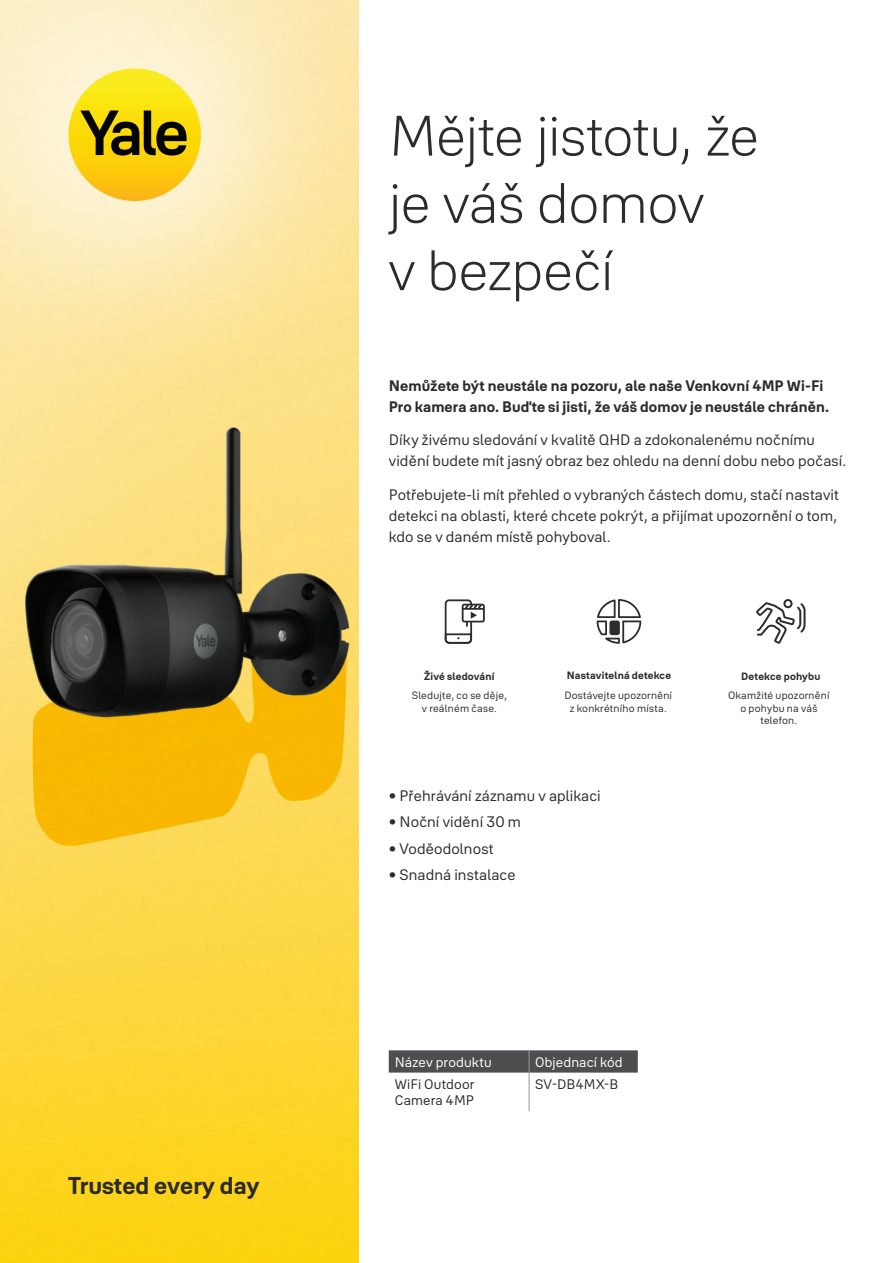
<style>
.page{position:relative;width:893px;height:1263px;background:#fff}
.page>*{position:absolute;margin:0;border:0;box-sizing:border-box;transform-origin:0 0}
.t1{font:300 56.1px/67.3px "Yale Solis";letter-spacing:-.01em;color:#2c2b2d}
.t2{font:700 24px "Yale Solis";color:#2c2b2d}
.t3{font:15px/21px "Yale Solis";letter-spacing:.005em;color:#2c2b2d}
.t4{font:700 15px/21px "Yale Solis";letter-spacing:.005em;color:#2c2b2d}
.t5{font:13.65px/16.4px "Yale Solis";letter-spacing:.01em;color:#2c2b2d}
.t6{font:13.65px "Yale Solis";letter-spacing:.01em;color:#fff}
.t7{font:10.5px/12.6px "Yale Solis";letter-spacing:.02em;color:#2c2b2d;text-align:center}
.t8{font:700 10.5px "Yale Solis";letter-spacing:.02em;color:#2c2b2d}
</style>
<div class="page">
<img style="left:0;top:414px;width:358px;height:849px">
<svg style="left:445px;top:599px;width:40px;height:45px"></svg>
<svg style="left:756px;top:599px;width:49px;height:45px"></svg>
<svg style="left:597px;top:599px;width:44px;height:45px"></svg>
<svg style="left:32px;top:756px;width:315px;height:95px;background:#f9c422"></svg>
<img style="left:14px;top:414px;width:345px;height:342px">
<div style="left:0;top:0;width:414px;height:414px;background:#fff;opacity:.75"></div>
<svg style="left:68px;top:68px;width:133px;height:133px;background:#fbd713"></svg>
<svg style="left:80px;top:111px;width:107px;height:45px;background:#8c7a05"></svg>
<div style="left:389px;top:1050px;width:249px;height:22px;background:#4e4e51"></div>
<hr style="left:529px;top:1072px;width:1px;height:39px;background:#939598">
<h2 class="t2" style="left:68px;top:1171px;width:193px">Trusted every day</h2>
<h1 class="t1" style="left:389px;top:102px;width:372px">Mějte jistotu, že je váš domov<br>v bezpečí</h1>
<p class="t4" style="left:389px;top:375px;width:442px">Nemůžete být neustále na pozoru, ale naše Venkovní 4MP Wi-Fi<br>Pro kamera ano. Buďte si jisti, že váš domov je neustále chráněn.</p>
<p class="t3" style="left:389px;top:429px;width:459px">Díky živému sledování v kvalitě QHD a zdokonalenému nočnímu vidění budete mít jasný obraz bez ohledu na denní dobu nebo počasí.</p>
<p class="t3" style="left:389px;top:484px;width:452px">Potřebujete-li mít přehled o vybraných částech domu, stačí nastavit detekci na oblasti, které chcete pokrýt a, přijímat upozornění o tom, kdo se v daném místě pohyboval.</p>
<p class="t8" style="left:424px;top:670px;width:72px">Živé sledování</p>
<p class="t7" style="left:412px;top:689px;width:97px">Sledujte, co se děje, v reálném čase.</p>
<p class="t7" style="left:728px;top:689px;width:103px">Okamžité upozornění o pohybu na váš telefon.</p>
<p class="t8" style="left:567px;top:669px;width:106px">Nastavitelná detekce</p>
<p class="t7" style="left:564px;top:689px;width:109px">Dostávejte upozornění z konkrétního místa.</p>
<p class="t8" style="left:741px;top:670px;width:81px">Detekce pohybu</p>
<p class="t3" style="left:389px;top:785px;width:213px">• Přehrávání záznamu v aplikaci</p>
<p class="t3" style="left:389px;top:811px;width:134px">• Noční vidění 30 m</p>
<p class="t3" style="left:389px;top:838px;width:106px">• Voděodolnost</p>
<p class="t3" style="left:389px;top:864px;width:128px">• Snadná instalace</p>
<p class="t6" style="left:535px;top:1054px;width:89px">Objednací kód</p>
<p class="t6" style="left:395px;top:1054px;width:98px">Název produktu</p>
<p class="t5" style="left:395px;top:1076px;width:81px">WiFi Outdoor<br>Camera 4MP</p>
<p class="t5" style="left:535px;top:1076px;width:84px">SV-DB4MX B-</p>
</div>
